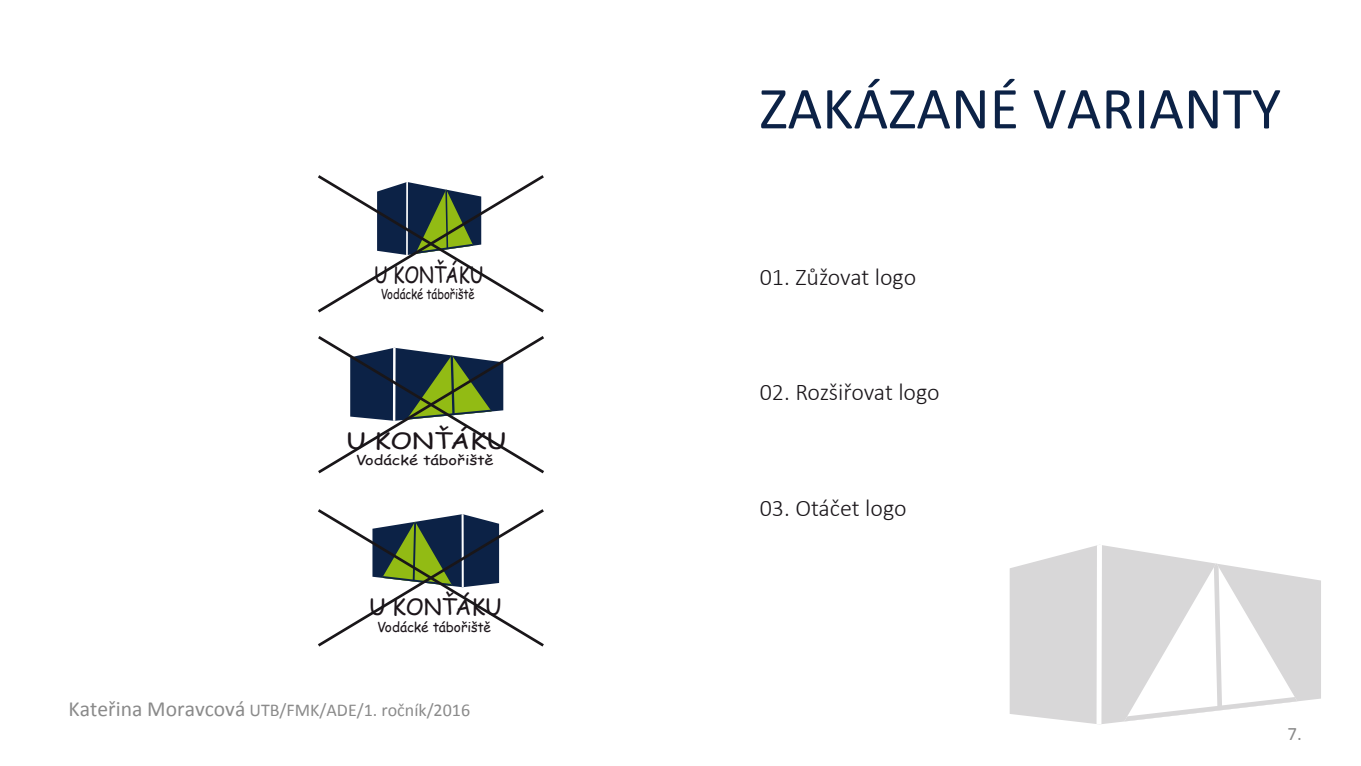
<style>
.page{position:relative;width:1361px;height:766px;background:#fff}
.page>*{position:absolute;margin:0;border:0;box-sizing:border-box;transform-origin:0 0}
.t1{font:60px "Calibri";color:#0c2246}
.t2{font:300 24px "Calibri";color:#1a161a}
.t3{font:22.38px "Comic Sans MS";color:#1c151a}
.t4{font:22.38px "Comic Sans MS";color:#1c151a;scale:.82 1}
.t5{font:22.38px "Comic Sans MS";color:#1c151a;scale:1.21 1}
.t6{font:18.99px "Calibri";color:#8a8a8a}
.t7{font:18px "Calibri";color:#8a8a8a}
.t8{font:13.62px "Comic Sans MS";color:#1c151a}
.t9{font:13.62px "Comic Sans MS";color:#1c151a;scale:.82 1}
.t10{font:13.62px "Comic Sans MS";color:#1c151a;scale:1.21 1}
.s1{font-size:21.6px}
</style>
<div class="page">
<svg style="left:318px;top:175px;width:226px;height:138px"></svg>
<svg style="left:318px;top:336px;width:226px;height:138px"></svg>
<svg style="left:318px;top:509px;width:226px;height:138px"></svg>
<svg style="left:1009px;top:545px;width:312px;height:179px"></svg>
<p class="t4" style="left:374px;top:258px;width:134px">U KONŤÁKU</p>
<p class="t9" style="left:381px;top:284px;width:116px">Vodácké tábořiště</p>
<p class="t5" style="left:346px;top:424px;width:134px">U KONŤÁKU</p>
<p class="t10" style="left:356px;top:450px;width:115px">Vodácké tábořiště</p>
<p class="t3" style="left:369px;top:590px;width:134px">U KONŤÁKU</p>
<p class="t8" style="left:377px;top:616px;width:115px">Vodácké tábořiště</p>
<p class="t7" style="left:69px;top:698px;width:403px"><span class="s1">Kateřina Moravcová</span> UTB/FMK/ADE/1. ročník/2016</p>
<h1 class="t1" style="left:759px;top:70px;width:523px">ZAKÁZANÉ VARIANTY</h1>
<p class="t2" style="left:760px;top:262px;width:158px">01. Zůžovat logo</p>
<p class="t2" style="left:760px;top:377px;width:181px">02. Rozšiřovat logo</p>
<p class="t2" style="left:760px;top:492px;width:148px">03. Otáčet logo</p>
<p class="t6" style="left:1287px;top:721px;width:16px">7.</p>
</div>
